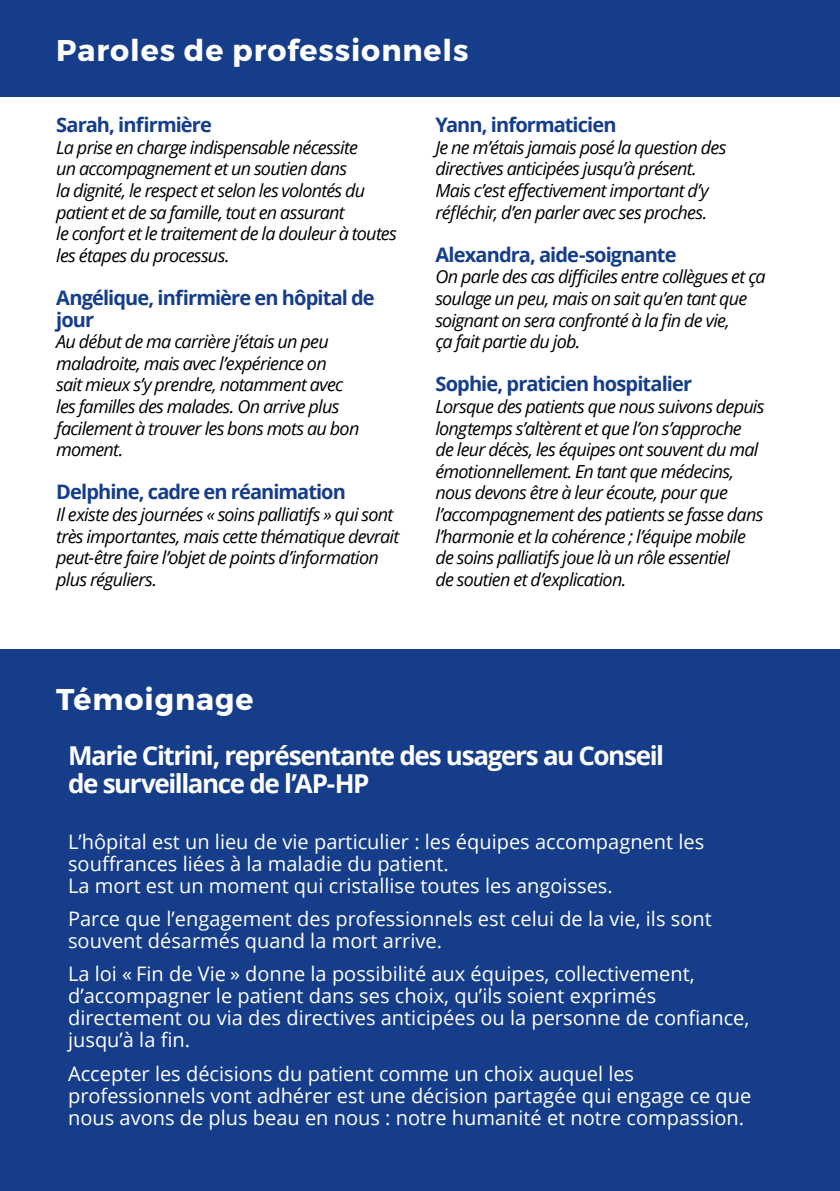
<style>
.page{position:relative;width:840px;height:1191px;background:#fff}
.page>*{position:absolute;margin:0;border:0;box-sizing:border-box;transform-origin:0 0}
.t1{font:700 30px "Montserrat";letter-spacing:.03em;color:#fff}
.t2{font:700 26px/28px "Open Sans";letter-spacing:-.055em;color:#fff}
.t3{font:20px/22px "Open Sans";color:#fff}
.t4{font:700 20px/21.6px "Open Sans";letter-spacing:-.045em;color:#153d8a}
.t5{font:italic 18px/21.6px "Open Sans";letter-spacing:-.04em;color:#000}
</style>
<div class="page">
<div style="left:0;top:0;width:839px;height:96px;background:#153d8a"></div>
<div style="left:0;top:649px;width:839px;height:542px;background:#153d8a"></div>
<h1 class="t1" style="left:56px;top:32px;width:413px">Paroles de professionnels</h1>
<p class="t4" style="left:56px;top:114px;width:157px">Sarah, infirmière</p>
<p class="t5" style="left:56px;top:136px;width:342px">La prise en charge indispensable nécessite<br>un accompagnement et un soutien dans<br>la dignité, le respect et selon les volontés du patient et de sa famille, tout en assurant<br>le confort et le traitement de la douleur à toutes les étapes du processus.</p>
<p class="t4" style="left:56px;top:286px;width:320px">Angélique, infirmière en hôpital de jour</p>
<p class="t5" style="left:56px;top:330px;width:304px">Au début de ma carrière j’étais un peu maladroite, mais avec l’expérience on<br>sait mieux s’y prendre, notamment avec les familles des malades. On arrive plus facilement à trouver les bons mots au bon moment.</p>
<p class="t4" style="left:56px;top:481px;width:291px">Delphine, cadre en réanimation</p>
<p class="t5" style="left:56px;top:503px;width:344px">Il existe des journées « soins palliatifs » qui sont très importantes, mais cette thématique devrait peut-être faire l’objet de points d’information plus réguliers.</p>
<p class="t4" style="left:435px;top:114px;width:183px">Yann, informaticien</p>
<p class="t5" style="left:435px;top:136px;width:292px">Je ne m’étais jamais posé la question des directives anticipées jusqu’à présent.<br>Mais c’est effectivement important d’y réfléchir, d’en parler avec ses proches.</p>
<p class="t4" style="left:435px;top:243px;width:242px">Alexandra, aide-soignante</p>
<p class="t5" style="left:435px;top:265px;width:331px">On parle des cas difficiles entre collègues et ça soulage un peu, mais on sait qu’en tant que soignant on sera confronté à la fin de vie,<br>ça fait partie du job.</p>
<p class="t4" style="left:435px;top:373px;width:258px">Sophie, praticien hospitalier</p>
<p class="t5" style="left:435px;top:395px;width:330px">Lorsque des patients que nous suivons depuis longtemps s’altèrent et que l’on s’approche de leur décès, les équipes ont souvent du mal émotionnellement. En tant que médecins, nous devons être à leur écoute, pour que l’accompagnement des patients se fasse dans l’harmonie et la cohérence ; l’équipe mobile de soins palliatifs joue là un rôle essentiel<br>de soutien et d’explication.</p>
<h1 class="t1" style="left:56px;top:681px;width:199px">Témoignage</h1>
<h2 class="t2" style="left:68px;top:740px;width:597px">Marie Citrini, représentante des usagers au Conseil de surveillance de l’AP-HP</h2>
<p class="t3" style="left:68px;top:830px;width:637px">L’hôpital est un lieu de vie particulier : les équipes accompagnent les souffrances liées à la maladie du patient.<br>La mort est un moment qui cristallise toutes les angoisses.</p>
<p class="t3" style="left:68px;top:907px;width:644px">Parce que l’engagement des professionnels est celui de la vie, ils sont souvent désarmés quand la mort arrive.</p>
<p class="t3" style="left:68px;top:962px;width:682px">La loi « Fin de Vie » donne la possibilité aux équipes, collectivement, d’accompagner le patient dans ses choix, qu’ils soient exprimés directement ou via des directives anticipées ou la personne de confiance, jusqu’à la fin.</p>
<p class="t3" style="left:68px;top:1062px;width:684px">Accepter les décisions du patient comme un choix auquel les professionnels vont adhérer est une décision partagée qui engage ce que nous avons de plus beau en nous : notre humanité et notre compassion.</p>
</div>
